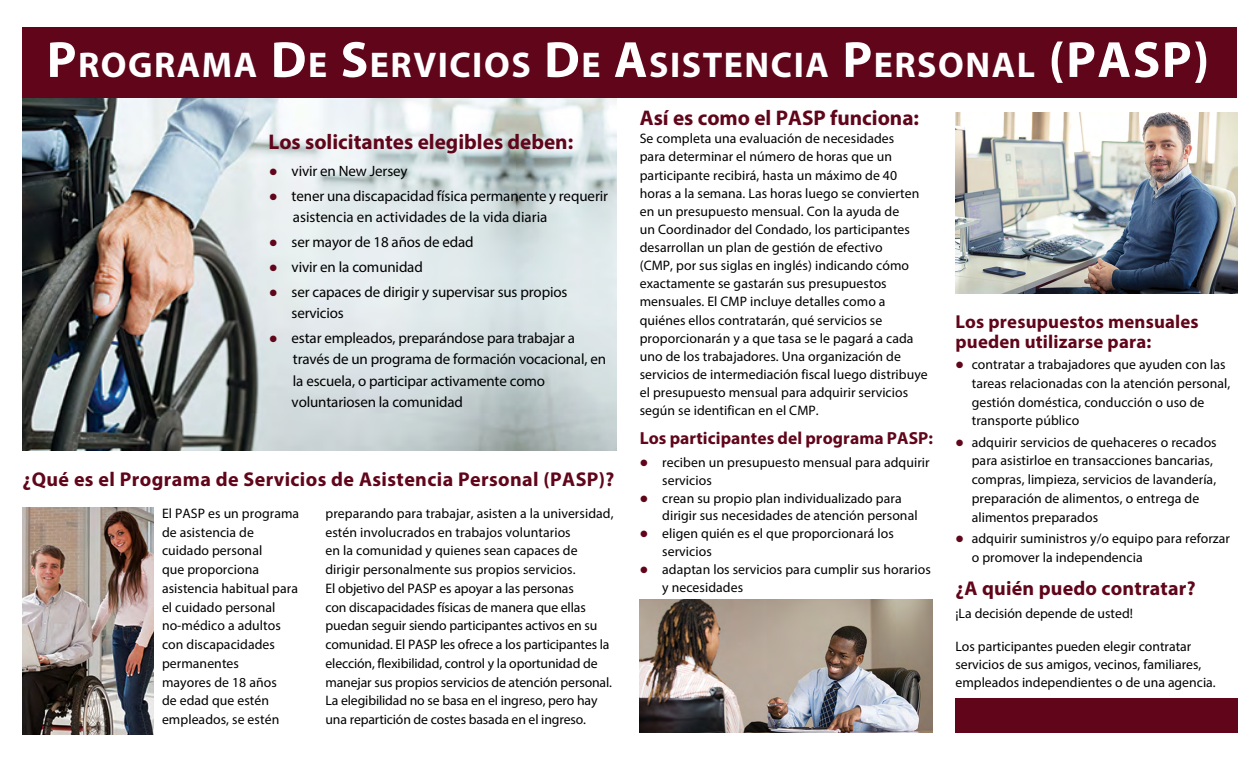
<style>
.page{position:relative;width:1260px;height:765px;background:#fff}
.page>*{position:absolute;margin:0;border:0;box-sizing:border-box;transform-origin:0 0}
.t1{font:700 35.88px "Myriad Pro";letter-spacing:.045em;color:#fff}
.t2{font:700 21.25px "Myriad Pro";color:#60051a}
.t3{font:700 20px "Myriad Pro";letter-spacing:.02em;color:#60051a}
.t4{font:700 18.75px/20px "Myriad Pro";letter-spacing:.01em;color:#60051a}
.t5{font:700 17.5px "Myriad Pro";letter-spacing:.005em;color:#60051a}
.t6{font:15px/21.2px "Myriad Pro";letter-spacing:-.01em;color:#000}
.t7{font:13.75px/18.1px "Myriad Pro";letter-spacing:.005em;color:#000}
.s1{font-size:51.25px}
.s2{color:#60051a}
</style>
<div class="page">
<img style="left:22px;top:98px;width:594px;height:352px">
<div style="left:955px;top:698px;width:282px;height:35px;background:#60051a"></div>
<div style="left:22px;top:28px;width:1216px;height:70px;background:#60051a"></div>
<img style="left:23px;top:508px;width:130px;height:227px">
<img style="left:639px;top:599px;width:294px;height:134px">
<img style="left:956px;top:113px;width:282px;height:180px">
<p class="t1" style="left:47px;top:41px;width:1164px"><span class="s1">P</span>ROGRAMA <span class="s1">D</span>E <span class="s1">S</span>ERVICIOS <span class="s1">D</span>E <span class="s1">A</span>SISTENCIA <span class="s1">P</span>ERSONAL <span class="s1">(PASP)</span></p>
<h1 class="t2" style="left:269px;top:128px;width:306px">Los solicitantes elegibles deben:</h1>
<p class="t6" style="left:269px;top:160px;width:140px"><span class="s2">●</span> vivir en New Jersey</p>
<p class="t6" style="left:293px;top:185px;width:317px;text-indent:-24px"><span class="s2">●</span> tener una discapacidad física permanente y requerir asistencia en actividades de la vida diaria</p>
<p class="t6" style="left:269px;top:231px;width:206px"><span class="s2">●</span> ser mayor de 18 años de edad</p>
<p class="t6" style="left:269px;top:256px;width:155px"><span class="s2">●</span> vivir en la comunidad</p>
<p class="t6" style="left:269px;top:281px;width:300px"><span class="s2">●</span> ser capaces de dirigir y supervisar sus propios</p>
<p class="t6" style="left:292px;top:302px;width:54px">servicios</p>
<p class="t6" style="left:292px;top:327px;width:316px;text-indent:-23px"><span class="s2">●</span> estar empleados, preparándose para trabajar a través de un programa de formación vocacional, en la escuela, o participar activamente como voluntariosen la comunidad</p>
<h2 class="t3" style="left:22px;top:466px;width:594px">¿Qué es el Programa de Servicios de Asistencia Personal (PASP)?</h2>
<p class="t7" style="left:162px;top:504px;width:139px">El PASP es un programa</p>
<p class="t7" style="left:326px;top:504px;width:290px">preparando para trabajar, asisten a la universidad,</p>
<p class="t7" style="left:162px;top:523px;width:93px">de asistencia de</p>
<p class="t7" style="left:326px;top:523px;width:247px">estén involucrados en trabajos voluntarios</p>
<p class="t7" style="left:162px;top:541px;width:102px">cuidado personal</p>
<p class="t7" style="left:326px;top:541px;width:254px">en la comunidad y quienes sean capaces de</p>
<p class="t7" style="left:162px;top:560px;width:99px">que proporciona</p>
<p class="t7" style="left:326px;top:560px;width:252px">dirigir personalmente sus propios servicios.</p>
<p class="t7" style="left:162px;top:579px;width:138px">asistencia habitual para</p>
<p class="t7" style="left:326px;top:579px;width:250px">El objetivo del PASP es apoyar a las personas</p>
<p class="t7" style="left:162px;top:598px;width:115px">el cuidado personal</p>
<p class="t7" style="left:326px;top:598px;width:262px">con discapacidades físicas de manera que ellas</p>
<p class="t7" style="left:162px;top:616px;width:120px">no-médico a adultos</p>
<p class="t7" style="left:326px;top:617px;width:273px">puedan seguir siendo participantes activos en su</p>
<p class="t7" style="left:162px;top:635px;width:114px">con discapacidades</p>
<p class="t7" style="left:326px;top:635px;width:286px">comunidad. El PASP les ofrece a los participantes la</p>
<p class="t7" style="left:162px;top:654px;width:79px">permanentes</p>
<p class="t7" style="left:326px;top:654px;width:274px">elección, flexibilidad, control y la oportunidad de</p>
<p class="t7" style="left:162px;top:673px;width:116px">mayores de 18 años</p>
<p class="t7" style="left:326px;top:673px;width:288px">manejar sus propios servicios de atención personal.</p>
<p class="t7" style="left:162px;top:691px;width:109px">de edad que estén</p>
<p class="t7" style="left:326px;top:692px;width:274px">La elegibilidad no se basa en el ingreso, pero hay</p>
<p class="t7" style="left:162px;top:710px;width:119px">empleados, se estén</p>
<p class="t7" style="left:326px;top:710px;width:262px">una repartición de costes basada en el ingreso.</p>
<h2 class="t2" style="left:640px;top:104px;width:281px">Así es como el PASP funciona:</h2>
<p class="t7" style="left:640px;top:129px;width:290px">Se completa una evaluación de necesidades<br>para determinar el número de horas que un participante recibirá, hasta un máximo de 40 horas a la semana. Las horas luego se convierten en un presupuesto mensual. Con la ayuda de<br>un Coordinador del Condado, los participantes desarrollan un plan de gestión de efectivo<br>(CMP, por sus siglas en inglés) indicando cómo exactamente se gastarán sus presupuestos mensuales. El CMP incluye detalles como a quiénes ellos contratarán, qué servicios se proporcionarán y a que tasa se le pagará a cada uno de los trabajadores. Una organización de servicios de intermediación fiscal luego distribuye el presupuesto mensual para adquirir servicios según se identifican en el CMP.</p>
<h3 class="t5" style="left:640px;top:427px;width:295px">Los participantes del programa PASP:</h3>
<p class="t7" style="left:662px;top:453px;width:269px;text-indent:-22px"><span class="s2">●</span> reciben un presupuesto mensual para adquirir servicios</p>
<p class="t7" style="left:662px;top:489px;width:257px;text-indent:-22px"><span class="s2">●</span> crean su propio plan individualizado para dirigir sus necesidades de atención personal</p>
<p class="t7" style="left:662px;top:525px;width:233px;text-indent:-22px"><span class="s2">●</span> eligen quién es el que proporcionará los servicios</p>
<p class="t7" style="left:662px;top:560px;width:270px;text-indent:-22px"><span class="s2">●</span> adaptan los servicios para cumplir sus horarios y necesidades</p>
<h3 class="t4" style="left:956px;top:311px;width:245px">Los presupuestos mensuales pueden utilizarse para:</h3>
<p class="t7" style="left:972px;top:355px;width:260px;line-height:18.8px;text-indent:-16px"><span class="s2">●</span> contratar a trabajadores que ayuden con las tareas relacionadas con la atención personal, gestión doméstica, conducción o uso de transporte público</p>
<p class="t7" style="left:972px;top:433px;width:247px;line-height:18.8px;text-indent:-16px"><span class="s2">●</span> adquirir servicios de quehaceres o recados para asistirloe en transacciones bancarias, compras, limpieza, servicios de lavandería, preparación de alimentos, o entrega de alimentos preparados</p>
<p class="t7" style="left:956px;top:529px;width:276px"><span class="s2">●</span> adquirir suministros y/o equipo para reforzar</p>
<p class="t7" style="left:972px;top:548px;width:172px">o promover la independencia</p>
<h2 class="t3" style="left:956px;top:576px;width:242px">¿A quién puedo contratar?</h2>
<p class="t7" style="left:956px;top:604px;width:179px">¡La decisión depende de usted!</p>
<p class="t7" style="left:956px;top:637px;width:262px">Los participantes pueden elegir contratar servicios de sus amigos, vecinos, familiares, empleados independientes o de una agencia.</p>
</div>
